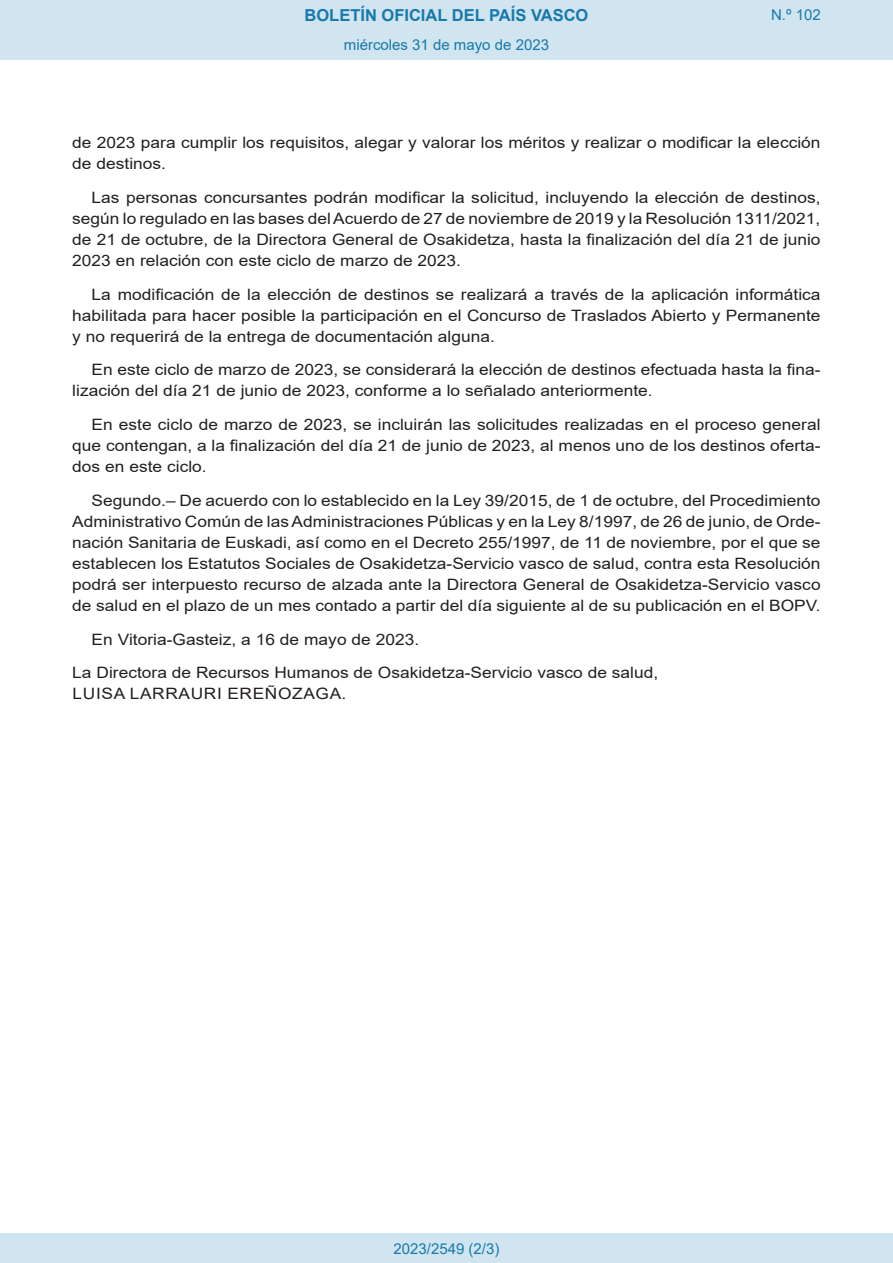
<style>
.page{position:relative;width:893px;height:1263px;background:#fff}
.page>*{position:absolute;margin:0;border:0;box-sizing:border-box;transform-origin:0 0}
.t1{font:700 16.5px "Arial";color:#1879ad}
.BOPVDetalle{font:15.6px/21px "Arial";color:#231f20;text-align:justify;scale:1.11 1}
.BOPVFirmaPuesto{font:15.6px "Arial";color:#231f20;scale:1.11 1}
.BOPVFirmaLugFec{font:15.6px "Arial";color:#231f20;scale:1.11 1}
.BOPVFirmaNombre{font:15.6px "Arial";letter-spacing:.035em;color:#231f20;scale:1.11 1}
.Paginacion_Centro{font:15px "Arial";color:#1879ad}
</style>
<div class="page">
<div style="left:0;top:0;width:893px;height:60px;background:#d0e5f0"></div>
<div style="left:0;top:1233px;width:893px;height:30px;background:#d0e5f0"></div>
<p class="t1" style="left:305px;top:3px;width:285px">BOLETÍN OFICIAL DEL PAÍS VASCO</p>
<p class="Paginacion_Centro" style="left:344px;top:35px;width:207px">miércoles 31 de mayo de 2023</p>
<p class="Paginacion_Centro" style="left:771px;top:5px;width:51px">N.º 102</p>
<p class="BOPVDetalle" style="left:72px;top:132px;width:676px">de 2023 para cumplir los requisitos, alegar y valorar los méritos y realizar o modificar la elección de destinos.</p>
<p class="BOPVDetalle" style="left:72px;top:187px;width:676px;text-indent:19px">Las personas concursantes podrán modificar la solicitud, incluyendo la elección de destinos, según lo regulado en las bases del Acuerdo de 27 de noviembre de 2019 y la Resolución 1311/2021, de 21 de octubre, de la Directora General de Osakidetza, hasta la finalización del día 21 de junio 2023 en relación con este ciclo de marzo de 2023.</p>
<p class="BOPVDetalle" style="left:72px;top:284px;width:676px;text-indent:19px">La modificación de la elección de destinos se realizará a través de la aplicación informática habilitada para hacer posible la participación en el Concurso de Traslados Abierto y Permanente y no requerirá de la entrega de documentación alguna.</p>
<p class="BOPVDetalle" style="left:72px;top:359px;width:676px;text-indent:19px">En este ciclo de marzo de 2023, se considerará la elección de destinos efectuada hasta la fina&shy;lización del día 21 de junio de 2023, conforme a lo señalado anteriormente.</p>
<p class="BOPVDetalle" style="left:72px;top:414px;width:676px;text-indent:19px">En este ciclo de marzo de 2023, se incluirán las solicitudes realizadas en el proceso general que contengan, a la finalización del día 21 de junio de 2023, al menos uno de los destinos oferta&shy;dos en este ciclo.</p>
<p class="BOPVDetalle" style="left:72px;top:490px;width:676px;text-indent:19px">Segundo.– De acuerdo con lo establecido en la Ley 39/2015, de 1 de octubre, del Procedimiento Administrativo Común de las Administraciones Públicas y en la Ley 8/1997, de 26 de junio, de Orde&shy;nación Sanitaria de Euskadi, así como en el Decreto 255/1997, de 11 de noviembre, por el que se establecen los Estatutos Sociales de Osakidetza-Servicio vasco de salud, contra esta Resolución podrá ser interpuesto recurso de alzada ante la Directora General de Osakidetza-Servicio vasco de salud en el plazo de un mes contado a partir del día siguiente al de su publicación en el BOPV.</p>
<p class="BOPVFirmaLugFec" style="left:92px;top:628px;width:297px">En Vitoria-Gasteiz, a 16 de mayo de 2023.</p>
<p class="BOPVFirmaPuesto" style="left:72px;top:662px;width:529px">La Directora de Recursos Humanos de Osakidetza-Servicio vasco de salud,</p>
<p class="BOPVFirmaNombre" style="left:73px;top:683px;width:248px">LUISA LARRAURI EREÑOZAGA.</p>
<p class="Paginacion_Centro" style="left:393px;top:1238px;width:107px">2023/2549 (2/3)</p>
</div>
